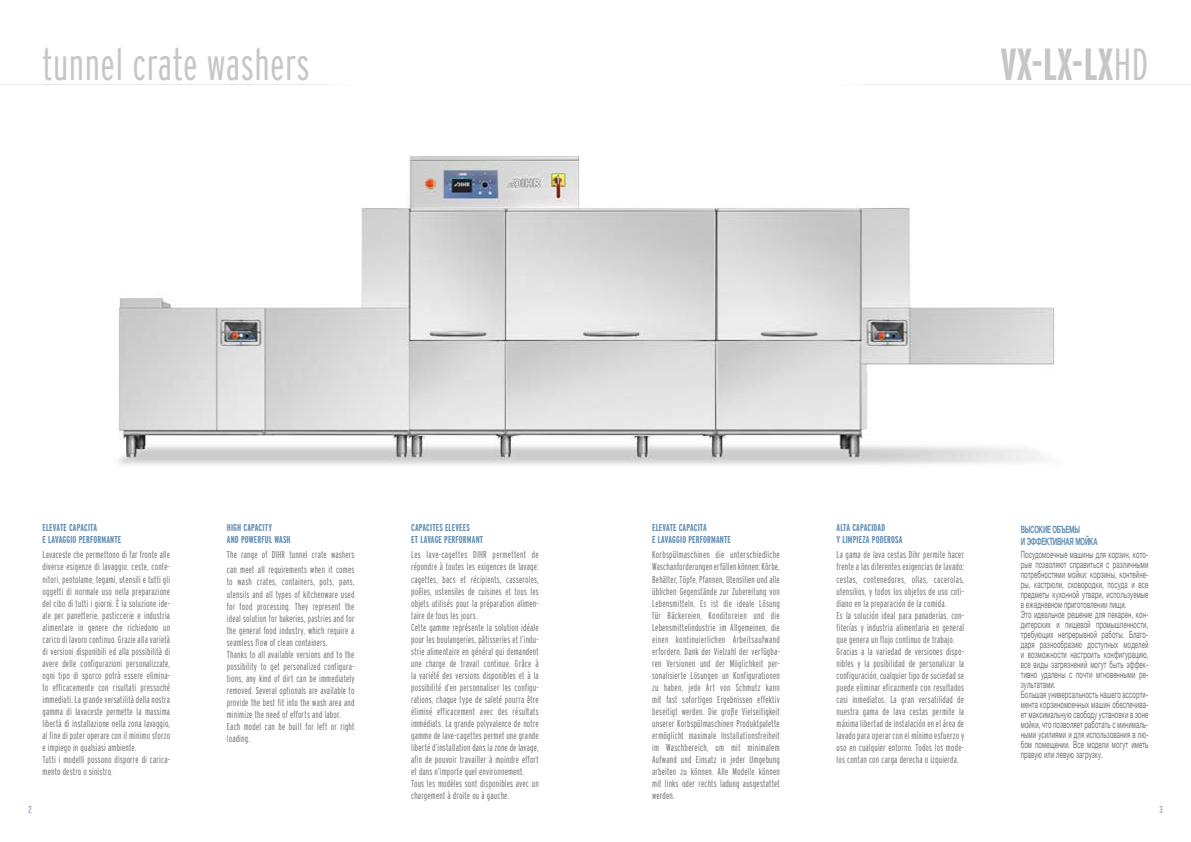
<style>
.page{position:relative;width:1191px;height:842px;background:#fff}
.page>*{position:absolute;margin:0;border:0;box-sizing:border-box;transform-origin:0 0}
.t1{font:300 extra-condensed 45px "Interstate";letter-spacing:.01em;color:#c6c6c6}
.t2{font:700 extra-condensed 45px "Interstate";color:#c6c6c6}
.t3{font:300 extra-condensed 10px/12px "Interstate";letter-spacing:.015em;color:#706f6f}
.t4{font:10px/10px "Helvetica Neue";letter-spacing:.015em;color:#706f6f;scale:.6 1}
.t5{font:700 extra-condensed 10px/12px "Interstate";letter-spacing:.015em;color:#618db3}
.t6{font:700 10px/12px "Helvetica Neue";letter-spacing:-.04em;color:#618db3;scale:.6 1}
.t7{font:300 extra-condensed 10px "Interstate";color:#618db3}
.s1{font-weight:300}
</style>
<div class="page">
<img style="left:118px;top:156px;width:937px;height:309px">
<hr style="left:0;top:84px;width:369px;height:1px;background:#c6c6c6">
<hr style="left:822px;top:84px;width:369px;height:1px;background:#c6c6c6">
<h1 class="t1" style="left:43px;top:39px;width:269px">tunnel crate washers</h1>
<h1 class="t2" style="left:1000px;top:39px;width:149px">VX-LX-LX<span class="s1">HD</span></h1>
<p class="t5" style="left:43px;top:522px;width:80px">ELEVATE CAPACITA<br>E LAVAGGIO PERFORMANTE</p>
<p class="t3" style="left:43px;top:549px;width:129px">Lavaceste che permettono di far fronte alle diverse esigenze di lavaggio: ceste, conte&shy;nitori, pentolame, tegami, utensili e tutti gli oggetti di normale uso nella preparazione del cibo di tutti i giorni. È la soluzione ide&shy;ale per panetterie, pasticcerie e industria alimentare in genere che richiedono un carico di lavoro continuo. Grazie alla varietà di versioni disponibili ed alla possibilità di avere delle configurazioni personalizzate, ogni tipo di sporco potrà essere elimina&shy;to efficacemente con risultati pressoché immediati. La grande versatilità della nostra gamma di lavaceste permette la massima libertà di installazione nella zona lavaggio, al fine di poter operare con il minimo sforzo e impiego in qualsiasi ambiente.<br>Tutti i modelli possono disporre di carica&shy;mento destro o sinistro.</p>
<p class="t5" style="left:227px;top:522px;width:65px">HIGH CAPACITY<br>AND POWERFUL WASH</p>
<p class="t3" style="left:227px;top:547px;width:129px;line-height:15px">The range of DIHR tunnel crate washers can meet all requirements when it comes</p>
<p class="t3" style="left:227px;top:576px;width:129px">to wash crates, containers, pots, pans, utensils and all types of kitchenware used for food processing. They represent the ideal solution for bakeries, pastries and for the general food industry, which require a seamless flow of clean containers.<br>Thanks to all available versions and to the possibility to get personalized configura&shy;tions, any kind of dirt can be immediately removed. Several optionals are available to provide the best fit into the wash area and minimize the need of efforts and labor.<br>Each model can be built for left or right loading.</p>
<p class="t5" style="left:411px;top:522px;width:74px">CAPACITES ELEVEES<br>ET LAVAGE PERFORMANT</p>
<p class="t3" style="left:411px;top:549px;width:129px">Les lave-cagettes DIHR permettent de répondre à toutes les exigences de lavage: cagettes, bacs et récipients, casseroles, poêles, ustensiles de cuisines et tous les objets utilisés pour la préparation alimen&shy;taire de tous les jours.<br>Cette gamme représente la solution idéale pour les boulangeries, pâtisseries et l’indu&shy;strie alimentaire en général qui demandent une charge de travail continue. Grâce à la variété des versions disponibles et à la possibilité d’en personnaliser les configu&shy;rations, chaque type de saleté pourra être éliminé efficacement avec des résultats immédiats. La grande polyvalence de notre gamme de lave-cagettes permet une grande liberté d’installation dans la zone de lavage, afin de pouvoir travailler à moindre effort et dans n’importe quel environnement.<br>Tous les modèles sont disponibles avec un chargement à droite ou à gauche.</p>
<p class="t5" style="left:652px;top:522px;width:80px">ELEVATE CAPACITA<br>E LAVAGGIO PERFORMANTE</p>
<p class="t3" style="left:652px;top:549px;width:129px;text-align:justify">Korbspülmaschinen die unterschiedliche Waschanforderungen erfüllen können: Körbe, Behälter, Töpfe, Pfannen, Utensilien und alle üblichen Gegenstände zur Zubereitung von Lebensmitteln. Es ist die ideale Lösung für Bäckereien, Konditoreien und die Lebensmittelindustrie im Allgemeinen, die einen kontinuierlichen Arbeitsaufwand erfordern. Dank der Vielzahl der verfügba&shy;ren Versionen und der Möglichkeit per&shy;sonalisierte Lösungen un Konfigurationen zu haben, jede Art von Schmutz kann mit fast sofortigen Ergebnissen effektiv beseitigt werden. Die große Vielseitigkeit unserer Korbspülmaschinen Produktpalette ermöglicht maximale Installationsfreiheit im Waschbereich, um mit minimalem Aufwand und Einsatz in jeder Umgebung arbeiten zu können. Alle Modelle können mit links oder rechts ladung ausgestattet werden.</p>
<p class="t5" style="left:836px;top:522px;width:68px">ALTA CAPACIDAD<br>Y LIMPIEZA PODEROSA</p>
<p class="t3" style="left:836px;top:549px;width:129px">La gama de lava cestas Dihr permite hacer frente a las diferentes exigencias de lavado: cestas, contenedores, ollas, cacerolas, utensilios, y todos los objetos de uso coti&shy;diano en la preparación de la comida.<br>Es la solución ideal para panaderías, con&shy;fiterías y industria alimentaria en general que genera un flujo continuo de trabajo.<br>Gracias a la variedad de versiones dispo&shy;nibles y la posibilidad de personalizar la configuración, cualquier tipo de suciedad se puede eliminar eficazmente con resultados casi inmediatos. La gran versatilidad de nuestra gama de lava cestas permite la máxima libertad de instalación en el área de lavado para operar con el mínimo esfuerzo y uso en cualquier entorno. Todos los mode&shy;los contan con carga derecha o izquierda.</p>
<p class="t6" style="left:1020px;top:524px;width:130px">ВЫСОКИЕ ОБЪЕМЫ<br>И ЭФФЕКТИВНАЯ МОЙКА</p>
<p class="t4" style="left:1020px;top:550px;width:214px">Посудомоечные машины для корзин, кото&shy;рые позволяют справиться с различными потребностями мойки: корзины, контейне&shy;ры, кастрюли, сковородки, посуда и все предметы кухонной утвари, используемые в ежедневном приготовлении пищи.<br>Это идеальное решение для пекарен, кон&shy;дитерских и пищевой промышленности, требующих непрерывной работы. Благо&shy;даря разнообразию доступных моделей и возможности настроить конфигурацию, все виды загрязнений могут быть эффек&shy;тивно удалены с почти мгновенными ре&shy;зультатами.<br>Большая универсальность нашего ассорти&shy;мента корзиномоечных машин обеспечива&shy;ет максимальную свободу установки в зоне мойки, что позволяет работать с минималь&shy;ными усилиями и для использования в лю&shy;бом помещении. Все модели могут иметь правую или левую загрузку.</p>
<p class="t7" style="left:28px;top:804px;width:5px">2</p>
<p class="t7" style="left:1159px;top:804px;width:5px">3</p>
</div>
